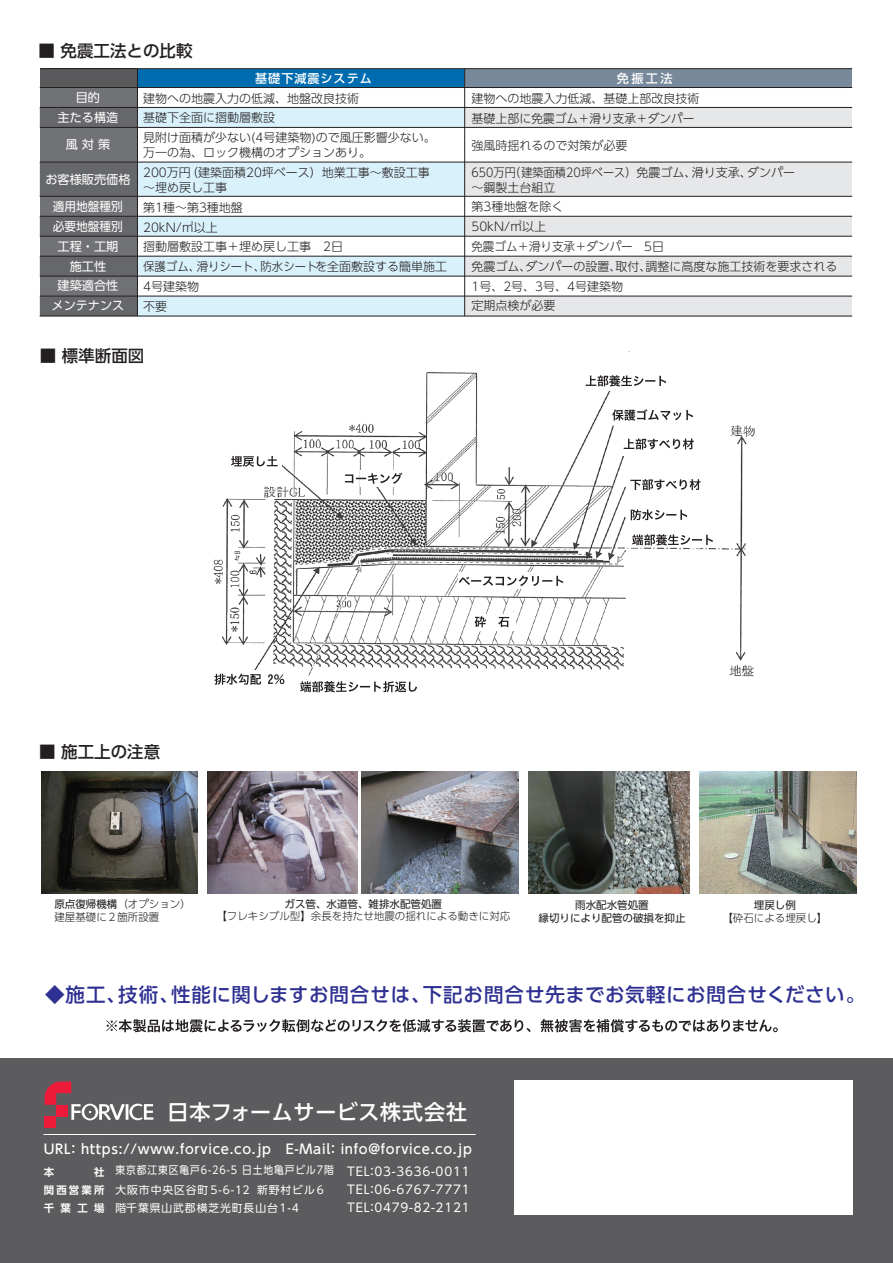
<style>
.page{position:relative;width:893px;height:1263px;background:#fff}
.page>*{position:absolute;margin:0;border:0;box-sizing:border-box;transform-origin:0 0}
.t1{font:500 21px "UD Shin Go Pro";letter-spacing:.035em;color:#fff}
.t2{font:500 19.5px "UD Shin Go Pro";letter-spacing:.045em;color:#2e3092}
.t3{font:500 16.5px "UD Shin Go Pro";color:#231f20}
.t4{font:500 13.2px "UD Shin Go Pro";letter-spacing:.055em;color:#fff}
.t5{font:12.15px/19.8px "UD Shin Go Pro";color:#fff;text-align:center;scale:.96 1}
.t6{font:12.15px/19.8px "UD Shin Go Pro";color:#fff;text-align:center}
.t7{font:500 12.15px "UD Shin Go Pro";letter-spacing:.075em;color:#fff}
.t8{font:300 12px/19.8px "UD Shin Go Pro";color:#231f20}
.t9{font:12px/18px "UD Shin Go Pro";letter-spacing:.065em;color:#fff;text-align:justify}
.t10{font:300 12px/15px "UD Shin Go Pro";color:#231f20;scale:.93 1}
.t11{font:10.8px/18px "UD Shin Go Pro";letter-spacing:.085em;color:#fff}
.t12{font:10.8px "UD Shin Go Pr 6";letter-spacing:.095em;color:#fff;scale:.9 1}
.t13{font:300 10.5px/12.6px "UD Shin Go Pro";color:#231f20}
.t14{font:10.5px/12.6px "UD Shin Go Pro";color:#231f20;text-align:center}
.t15{font:700 10.35px/18px "UD Shin Go Pro De";letter-spacing:.215em;color:#fff;text-align:justify}
.s1{font-weight:400}
</style>
<div class="page">
<div style="left:40px;top:88px;width:97px;height:228px;background:#717275"></div>
<svg style="left:40px;top:108px;width:812px;height:19px;fill:#e6e7e9"></svg>
<svg style="left:40px;top:163px;width:812px;height:33px;fill:#e6e7e9"></svg>
<svg style="left:40px;top:217px;width:812px;height:19px;fill:#e6e7e9"></svg>
<svg style="left:40px;top:257px;width:812px;height:19px;fill:#e6e7e9"></svg>
<svg style="left:40px;top:297px;width:812px;height:19px;fill:#e6e7e9"></svg>
<div style="left:137px;top:107px;width:327px;height:20px;background:#d9f1fb"></div>
<div style="left:137px;top:162px;width:327px;height:34px;background:#d9f1fb"></div>
<div style="left:137px;top:216px;width:327px;height:20px;background:#d9f1fb"></div>
<div style="left:137px;top:256px;width:328px;height:20px;background:#d9f1fb"></div>
<div style="left:137px;top:296px;width:327px;height:20px;background:#d9f1fb"></div>
<img style="left:213px;top:351px;width:542px;height:354px">
<div style="left:295px;top:677px;width:126px;height:60px;background:#fff"></div>
<div style="left:574px;top:352px;width:100px;height:39px;background:#fff"></div>
<div style="left:621px;top:423px;width:100px;height:32px;background:#fff"></div>
<svg style="left:586px;top:375px;width:125px;height:50px"></svg>
<svg style="left:624px;top:438px;width:70px;height:11px"></svg>
<svg style="left:630px;top:479px;width:71px;height:11px"></svg>
<svg style="left:631px;top:509px;width:56px;height:11px"></svg>
<svg style="left:632px;top:534px;width:81px;height:11px"></svg>
<svg style="left:300px;top:681px;width:117px;height:11px"></svg>
<div style="left:458px;top:573px;width:73px;height:16px;background:#fff"></div>
<svg style="left:459px;top:575px;width:104px;height:11px"></svg>
<div style="left:470px;top:614px;width:45px;height:17px;background:#fff"></div>
<svg style="left:475px;top:616px;width:11px;height:11px"></svg>
<svg style="left:498px;top:617px;width:11px;height:10px"></svg>
<div style="left:223px;top:670px;width:72px;height:23px;background:#fff"></div>
<svg style="left:214px;top:674px;width:47px;height:11px"></svg>
<svg style="left:268px;top:674px;width:16px;height:10px"></svg>
<div style="left:223px;top:450px;width:59px;height:20px;background:#fff"></div>
<svg style="left:231px;top:456px;width:47px;height:11px"></svg>
<div style="left:361px;top:470px;width:49px;height:17px;background:#fff"></div>
<svg style="left:345px;top:473px;width:57px;height:11px"></svg>
<div style="left:136px;top:69px;width:716px;height:19px;background:#77899a"></div>
<div style="left:136px;top:69px;width:328px;height:19px;background:#006cb0"></div>
<div style="left:40px;top:69px;width:97px;height:19px;background:#5a5a5d"></div>
<hr style="left:40px;top:107px;width:812px;height:1px;background:#231f20">
<hr style="left:40px;top:127px;width:812px;height:1px;background:#231f20">
<hr style="left:40px;top:162px;width:812px;height:1px;background:#231f20">
<hr style="left:40px;top:196px;width:812px;height:1px;background:#231f20">
<hr style="left:40px;top:216px;width:812px;height:1px;background:#231f20">
<hr style="left:40px;top:236px;width:812px;height:1px;background:#231f20">
<hr style="left:40px;top:256px;width:812px;height:1px;background:#231f20">
<hr style="left:40px;top:276px;width:812px;height:1px;background:#231f20">
<hr style="left:40px;top:296px;width:812px;height:1px;background:#231f20">
<hr style="left:464px;top:68px;width:1px;height:248px;background:#231f20">
<hr style="left:137px;top:69px;width:1px;height:247px;background:#231f20">
<hr style="left:40px;top:68px;width:812px;height:1px;background:#231f20">
<hr style="left:40px;top:316px;width:812px;height:1px;background:#231f20">
<hr style="left:40px;top:87px;width:812px;height:1px;background:#231f20">
<div style="left:0;top:1058px;width:893px;height:205px;background:#5c5c5f"></div>
<svg style="left:106px;top:1019px;width:425px;height:13px"></svg>
<svg style="left:540px;top:1019px;width:238px;height:13px"></svg>
<img style="left:41px;top:772px;width:157px;height:122px">
<img style="left:208px;top:772px;width:150px;height:122px">
<img style="left:362px;top:772px;width:157px;height:122px">
<img style="left:528px;top:772px;width:162px;height:122px">
<img style="left:700px;top:772px;width:156px;height:122px">
<div style="left:514px;top:1080px;width:338px;height:135px;background:#fff"></div>
<div style="left:45px;top:1116px;width:11px;height:12px;background:#ed1a3a"></div>
<svg style="left:45px;top:1081px;width:108px;height:39px"></svg>
<hr style="left:43px;top:1134px;width:433px;height:1px;background:#fff">
<h3 class="t3" style="left:39px;top:37px;width:155px">■ 免震工法との比較</h3>
<p class="t7" style="left:255px;top:68px;width:118px">基礎下減震システム</p>
<p class="t7" style="left:617px;top:68px;width:57px">免振工法</p>
<p class="t6" style="left:58px;top:87px;width:62px">目的<br>主たる構造</p>
<p class="t6" style="left:66px;top:134px;width:46px">風 対 策</p>
<p class="t6" style="left:45px;top:169px;width:87px">お客様販売価格</p>
<p class="t5" style="left:52px;top:196px;width:77px">適用地盤種別必要地盤種別工程・工期施工性<br>建築適合性メンテナンス</p>
<p class="t8" style="left:143px;top:88px;width:294px">建物への地震入力の低減、地盤改良技術<br>基礎下全面に摺動層敷設<br>見附け面積が少ない(4号建築物)ので風圧影響少ない。</p>
<p class="t8" style="left:143px;top:142px;width:288px">万一の為、ロック機構のオプションあり。<br>200万円（建築面積20坪ベース）地業工事～敷設工事</p>
<p class="t8" style="left:143px;top:177px;width:306px">～埋め戻し工事<br>第1種～第3種地盤<br>20kN/㎡以上<br>摺動層敷設工事＋埋め戻し工事　2日<br>保護ゴム、滑りシート、防水シートを全面敷設する簡単施工<br>4号建築物<br>不要</p>
<h3 class="t3" style="left:40px;top:342px;width:106px">■ 標準断面図</h3>
<p class="t8" style="left:471px;top:88px;width:229px">建物への地震入力低減、基礎上部改良技術基礎上部に免震ゴム＋滑り支承＋ダンパー</p>
<p class="t8" style="left:471px;top:135px;width:157px">強風時揺れるので対策が必要</p>
<p class="t10" style="left:471px;top:164px;width:349px">650万円（建築面積20坪ベース）免震ゴム、滑り支承、ダンパー～鋼製土台組立</p>
<p class="t8" style="left:471px;top:197px;width:368px">第3種地盤を除く<br>50kN/㎡以上<br>免震ゴム＋滑り支承＋ダンパー　5日<br>免震ゴム、ダンパーの設置、取付、調整に高度な施工技術を要求される<br>1号、2号、3号、4号建築物<br>定期点検が必要</p>
<h3 class="t3" style="left:39px;top:739px;width:122px">■ 施工上の注意</h3>
<p class="t14" style="left:285px;top:897px;width:159px">ガス管、水道管、雑排水配管処置</p>
<p class="t13" style="left:216px;top:910px;width:296px">【フレキシブル型】余長を持たせ地震の揺れによる動きに対応</p>
<p class="t13" style="left:54px;top:898px;width:138px"><span class="s1">原点復帰機構</span>（オプション）建屋基礎に２箇所設置</p>
<p class="t14" style="left:538px;top:898px;width:148px">雨水配水管処置<br>縁切りにより配管の破損を抑止</p>
<p class="t14" style="left:754px;top:898px;width:44px">埋戻し例</p>
<p class="t13" style="left:722px;top:911px;width:107px">【砕石による埋戻し】</p>
<h2 class="t2" style="left:45px;top:979px;width:821px">◆施工、技術、性能に関しますお問合せは、下記お問合せ先までお気軽にお問合せください。</h2>
<h1 class="t1" style="left:168px;top:1095px;width:301px">日本フォームサービス株式会社</h1>
<p class="t4" style="left:44px;top:1138px;width:430px">URL： https://www.forvice.co.jp　E-Mail： info@forvice.co.jp</p>
<p class="t15" style="left:44px;top:1162px;width:12px">本</p>
<p class="t15" style="left:44px;top:1162px;width:62px;text-indent:50px">社関西営業所千葉工場</p>
<p class="t12" style="left:115px;top:1161px;width:244px">東京都江東区亀戸6-26-5 日土地亀戸ビル7階</p>
<p class="t9" style="left:347px;top:1162px;width:124px">TEL:03-3636-0011<br>TEL:06-6767-7771<br>TEL:0479-82-2121</p>
<p class="t11" style="left:115px;top:1180px;width:210px">大阪市中央区谷町 5-6-12 新野村ビル 6階千葉県山武郡横芝光町長山台1-4</p>
</div>
